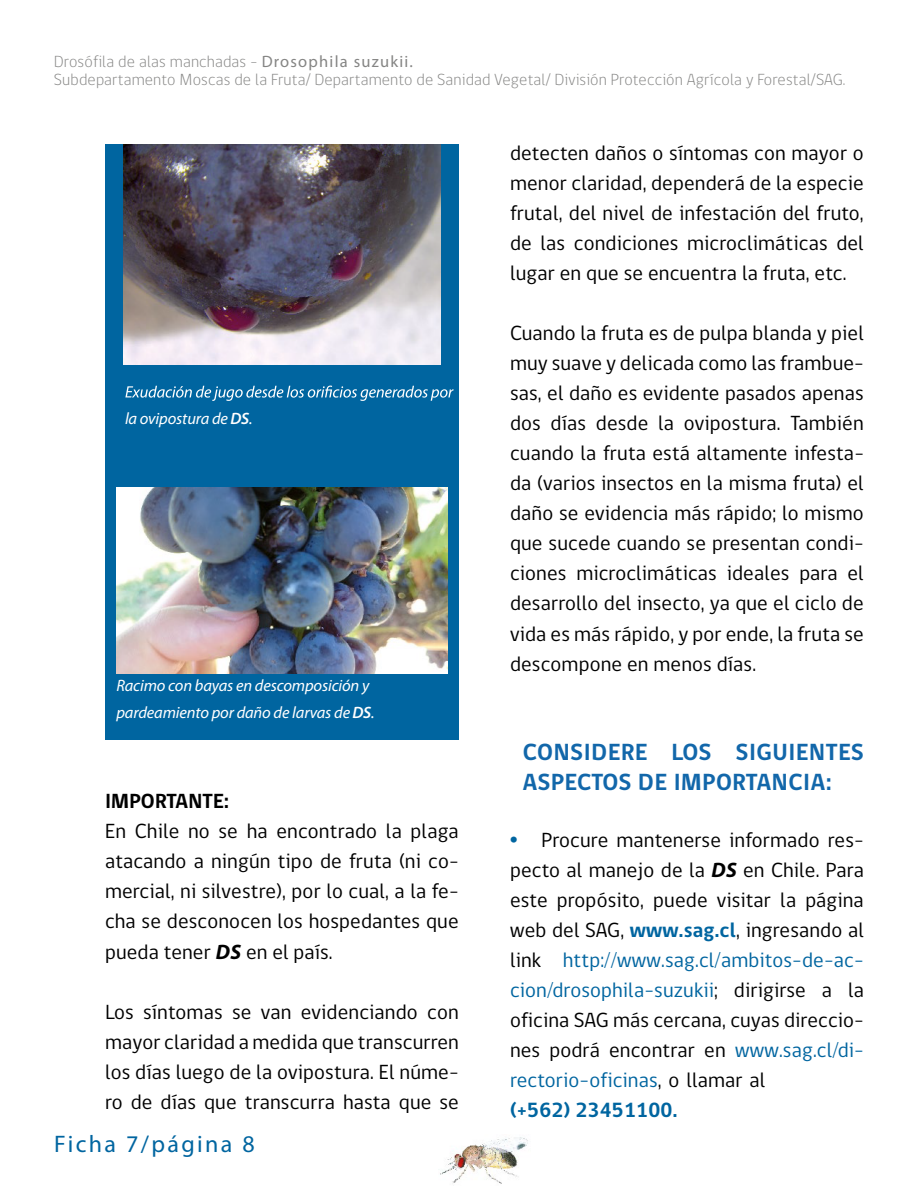
<style>
.page{position:relative;width:918px;height:1188px;background:#fff}
.page>*{position:absolute;margin:0;border:0;box-sizing:border-box;transform-origin:0 0}
.t1{font:700 24px/30px "gob CL";letter-spacing:.025em;color:#1267aa}
.t2{font:italic 300 condensed 24px "Myriad Pro";letter-spacing:.1em;color:#0065a0}
.t3{font:21px/30px "gob CL";letter-spacing:.01em;color:#000;text-align:justify}
.t4{font:700 21px "gob CL";letter-spacing:.005em;color:#000}
.t5{font:300 16.5px/18px "gob CL";letter-spacing:.01em;color:#858584}
.t6{font:italic 16.5px/27px "Myriad Pro";letter-spacing:-.01em;color:#fff}
.s1{font-family:"Myriad Pro";font-weight:400;font-style:italic;font-stretch:condensed}
.s2{font-weight:600}
.s3{font-family:"Myriad Pro";font-weight:700;font-style:italic}
.s4{font-family:"Gill Sans";font-weight:700;font-stretch:condensed;color:#0065a0}
.s5{font-weight:700;color:#0065a0}
.s6{color:#0065a0}
</style>
<div class="page">
<img style="left:440px;top:1137px;width:88px;height:47px">
<div style="left:105px;top:145px;width:354px;height:595px;background:#0065a0"></div>
<svg style="left:125px;top:386px;width:329px;height:15px"></svg>
<img style="left:123px;top:145px;width:318px;height:219px">
<img style="left:117px;top:488px;width:330px;height:186px">
<p class="t5" style="left:54px;top:53px;width:793px">Drosófila de alas manchadas – <span class="s1">Drosophila suzukii.<br></span>Subdepartamento Moscas de la Fruta/ Departamento de Sanidad Vegetal/ División Protección Agrícola y Forestal/SAG.</p>
<p class="t6" style="left:125px;top:405px;width:129px">la ovipostura de<span class="s2">DS</span>.</p>
<p class="t6" style="left:116px;top:672px;width:260px">Racimo con bayas en descomposición y pardeamiento por daño de larvas de<span class="s2">DS</span>.</p>
<p class="t4" style="left:105px;top:787px;width:125px">IMPORTANTE:</p>
<p class="t3" style="left:105px;top:817px;width:355px">En Chile no se ha encontrado la plaga atacando a ningún tipo de fruta (ni co&shy;mercial, ni silvestre), por lo cual, a la fe&shy;cha se desconocen los hospedantes que pueda tener <span class="s3">DS</span> en el país.</p>
<p class="t3" style="left:105px;top:997px;width:355px">Los síntomas se van evidenciando con mayor claridad a medida que transcurren los días luego de la ovipostura. El núme&shy;ro de días que transcurra hasta que se</p>
<p class="t2" style="left:54px;top:1129px;width:202px">Ficha 7/página 8</p>
<p class="t3" style="left:510px;top:139px;width:355px">detecten daños o síntomas con mayor o menor claridad, dependerá de la especie frutal, del nivel de infestación del fruto, de las condiciones microclimáticas del lugar en que se encuentra la fruta, etc.</p>
<p class="t3" style="left:510px;top:319px;width:356px">Cuando la fruta es de pulpa blanda y piel muy suave y delicada como las frambue&shy;sas, el daño es evidente pasados apenas dos días desde la ovipostura. También cuando la fruta está altamente infesta&shy;da (varios insectos en la misma fruta) el daño se evidencia más rápido; lo mismo que sucede cuando se presentan condi&shy;ciones microclimáticas ideales para el desarrollo del insecto, ya que el ciclo de vida es más rápido, y por ende, la fruta se descompone en menos días.</p>
<p class="t1" style="left:523px;top:738px;width:343px">CONSIDERE LOS SIGUIENTES<br>ASPECTOS DE IMPORTANCIA:</p>
<p class="t3" style="left:510px;top:826px;width:355px;text-align:left"><span class="s4">•</span> Procure mantenerse informado res&shy;pecto al manejo de la <span class="s3">DS</span> en Chile. Para este propósito, puede visitar la página web del SAG, <span class="s5">www.sag.cl</span>, ingresando al link <span class="s6">http://www.sag.cl/ambitos-de-ac&shy;cion/drosophila-suzukii</span>; dirigirse a la oficina SAG más cercana, cuyas direccio&shy;nes podrá encontrar en <span class="s6">www.sag.cl/di&shy;rectorio-oficinas</span>, o llamar al<br><span class="s5">(+562) 23451100.</span></p>
</div>
